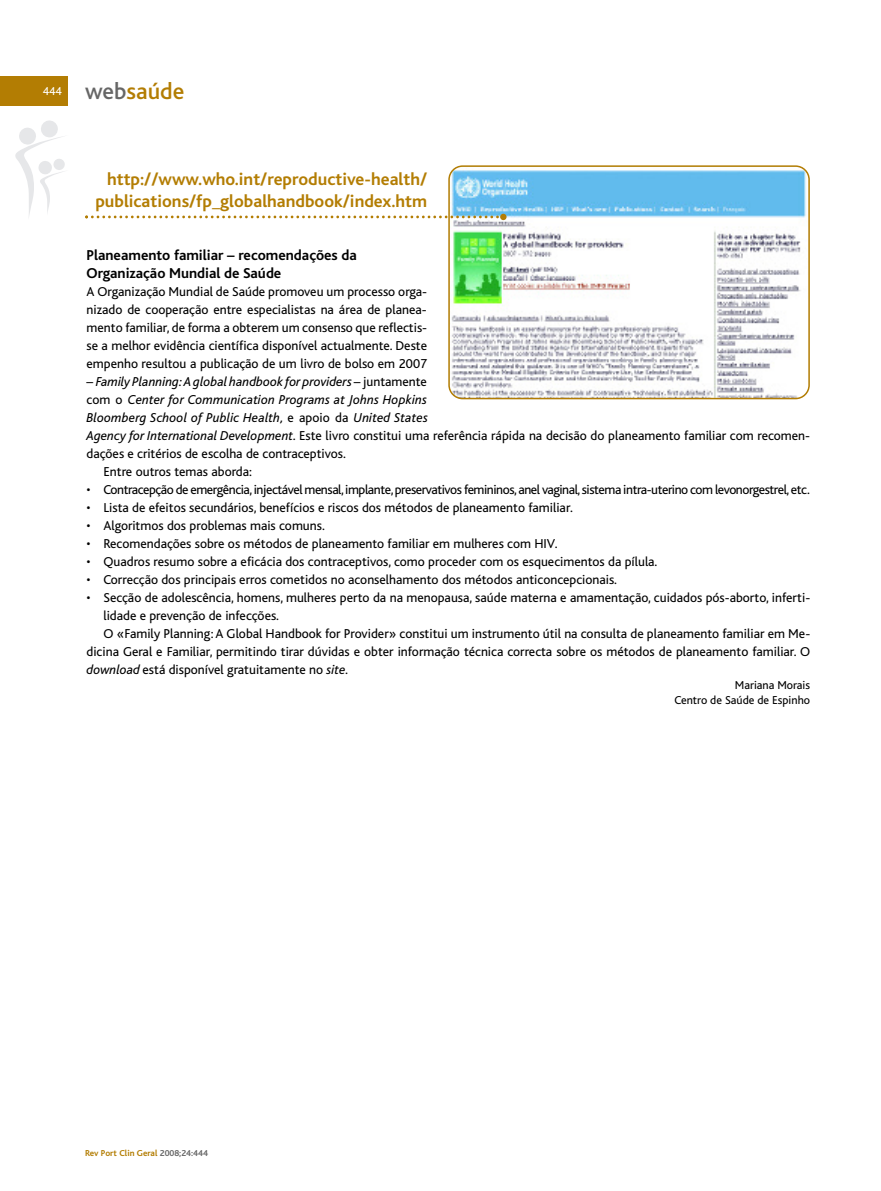
<style>
.page{position:relative;width:881px;height:1191px;background:#fff}
.page>*{position:absolute;margin:0;border:0;box-sizing:border-box;transform-origin:0 0}
.t1{font:500 24px "Bliss";color:#b37d03}
.t2{font:700 18px/21.6px "Bliss";color:#b37d03;text-align:right}
.t3{font:700 15px/18px "Bliss";color:#000}
.t4{font:13.5px/18px "Bliss";color:#000;text-align:justify}
.t5{font:italic 13.5px "Bliss";letter-spacing:.005em;color:#000}
.t6{font:13.5px "Bliss";letter-spacing:-.03em;color:#000}
.t7{font:12px/15px "Bliss";color:#000;text-align:right}
.t8{font:700 9px "Bliss";color:#b37d03}
.s1{font-weight:400;font-size:12px;color:#fff}
.s2{color:#666}
.s3{font-style:normal}
.s4{font-style:italic}
</style>
<div class="page">
<svg style="left:15px;top:120px;width:50px;height:95px"></svg>
<div style="left:0;top:77px;width:68px;height:29px;background:#b37d03"></div>
<svg style="left:448px;top:165px;width:361px;height:234px"></svg>
<svg style="left:85px;top:214px;width:421px;height:6px"></svg>
<h1 class="t1" style="left:43px;top:83px;width:143px"><span class="s1">444</span> <span class="s2">web</span>saúde</h1>
<h2 class="t2" style="left:95px;top:170px;width:333px">http://www.who.int/reproductive-health/ publications/fp_globalhandbook/index.htm</h2>
<p class="t3" style="left:86px;top:247px;width:272px">Planeamento familiar – recomendações da<br>Organização Mundial de Saúde</p>
<p class="t4" style="left:86px;top:284px;width:342px">A Organização Mundial de Saúde promoveu um processo orga&shy;nizado de cooperação entre especialistas na área de planea&shy;mento familiar, de forma a obterem um consenso que reflectis&shy;se a melhor evidência científica disponível actualmente. Deste empenho resultou a publicação de um livro de bolso em 2007</p>
<p class="t5" style="left:86px;top:377px;width:342px"><span class="s3">–</span> Family Planning:A global handbook for providers <span class="s3">– juntamente</span></p>
<p class="t5" style="left:86px;top:395px;width:342px"><span class="s3">com o</span> Center for Communication Programs at Johns Hopkins</p>
<p class="t5" style="left:86px;top:413px;width:343px">Bloomberg School of Public Health, <span class="s3">e apoio da</span> United States</p>
<p class="t4" style="left:86px;top:428px;width:724px"><span class="s4">Agency for International Development.</span> Este livro constitui uma referência rápida na decisão do planeamento familiar com recomen-</p>
<p class="t4" style="left:86px;top:446px;width:261px">dações e critérios de escolha de contraceptivos.</p>
<p class="t4" style="left:103px;top:464px;width:150px">Entre outros temas aborda:</p>
<p class="t6" style="left:86px;top:485px;width:724px">• Contracepção de emergência,injectável mensal,implante,preservativos femininos,anel vaginal,sistema intra-uterino com levonorgestrel,etc.</p>
<p class="t4" style="left:86px;top:500px;width:487px">• Lista de efeitos secundários, benefícios e riscos dos métodos de planeamento familiar.</p>
<p class="t4" style="left:86px;top:518px;width:240px">• Algoritmos dos problemas mais comuns.</p>
<p class="t4" style="left:86px;top:536px;width:472px">• Recomendações sobre os métodos de planeamento familiar em mulheres com HIV.</p>
<p class="t4" style="left:86px;top:554px;width:572px">• Quadros resumo sobre a eficácia dos contraceptivos, como proceder com os esquecimentos da pílula.</p>
<p class="t4" style="left:86px;top:572px;width:532px">• Correcção dos principais erros cometidos no aconselhamento dos métodos anticoncepcionais.</p>
<p class="t4" style="left:86px;top:590px;width:725px">• Secção de adolescência, homens, mulheres perto da na menopausa, saúde materna e amamentação, cuidados pós-aborto, inferti-</p>
<p class="t4" style="left:103px;top:608px;width:177px">lidade e prevenção de infecções.</p>
<p class="t4" style="left:103px;top:626px;width:708px">O «Family Planning:A Global Handbook for Provider» constitui um instrumento útil na consulta de planeamento familiar em Me-</p>
<p class="t4" style="left:86px;top:644px;width:725px">dicina Geral e Familiar, permitindo tirar dúvidas e obter informação técnica correcta sobre os métodos de planeamento familiar. O</p>
<p class="t4" style="left:86px;top:662px;width:264px"><span class="s4">download</span> está disponível gratuitamente no <span class="s4">site.</span></p>
<p class="t7" style="left:674px;top:678px;width:137px">Mariana Morais<br>Centro de Saúde de Espinho</p>
<p class="t8" style="left:85px;top:1149px;width:124px">Rev Port Clin Geral <span class="s2">2008;24:444</span></p>
</div>
